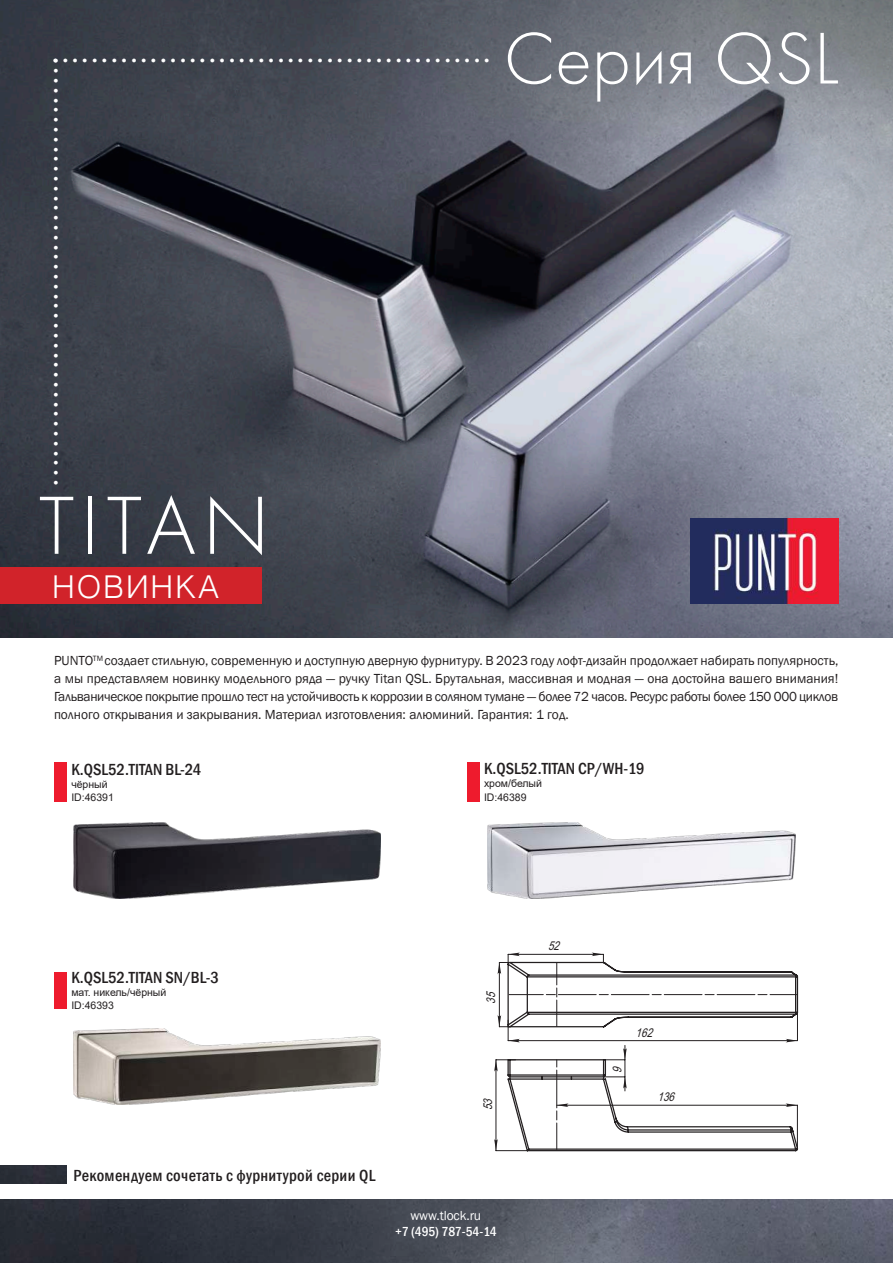
<style>
.page{position:relative;width:893px;height:1263px;background:#fff}
.page>*{position:absolute;margin:0;border:0;box-sizing:border-box;transform-origin:0 0}
.t1{font:85.5px "Futura Light C";letter-spacing:.075em;color:#fff}
.t2{font:75.9px "Futura Light C";color:#fff}
.t3{font:37.95px "Futura Book C";color:#fff}
.t4{font:300 31.5px "Helios";letter-spacing:.06em;color:#fff}
.t5{font:500 condensed 16.5px "Franklin Gothic";letter-spacing:.005em;color:#231f20}
.t6{font:13.5px/18px "Franklin Gothic";color:#231f20;text-align:justify}
.t7{font:500 condensed 13.5px "Franklin Gothic";color:#fff}
.t8{font:13.5px "Franklin Gothic";letter-spacing:-.01em;color:#fff}
.t9{font:italic 12.15px "Arial Narrow";color:#231f20}
.t10{font:10.5px/13px "Arial";color:#231f20}
</style>
<div class="page">
<img style="left:0;top:1200px;width:893px;height:63px">
<img style="left:0;top:0;width:893px;height:638px">
<div style="left:1px;top:568px;width:261px;height:36px;background:#d1232a"></div>
<img style="left:0;top:1165px;width:67px;height:19px">
<img style="left:691px;top:518px;width:148px;height:86px">
<img style="left:74px;top:822px;width:307px;height:77px">
<img style="left:487px;top:822px;width:308px;height:76px">
<div style="left:54px;top:762px;width:12px;height:39px;background:#ee1b2d"></div>
<div style="left:467px;top:762px;width:12px;height:39px;background:#ee1b2d"></div>
<div style="left:54px;top:972px;width:12px;height:37px;background:#ee1b2d"></div>
<svg style="left:516px;top:1042px;width:282px;height:109px"></svg>
<svg style="left:497px;top:952px;width:301px;height:90px"></svg>
<hr style="left:625px;top:1045px;width:1px;height:46px;background:#231f20">
<svg style="left:604px;top:1048px;width:23px;height:41px"></svg>
<svg style="left:494px;top:1059px;width:22px;height:92px"></svg>
<hr style="left:496px;top:1150px;width:31px;height:1px;background:#231f20">
<hr style="left:557px;top:1105px;width:240px;height:1px;background:#231f20">
<hr style="left:797px;top:1105px;width:1px;height:43px;background:#231f20">
<svg style="left:556px;top:1060px;width:13px;height:89px"></svg>
<svg style="left:785px;top:1103px;width:12px;height:4px"></svg>
<img style="left:74px;top:1028px;width:306px;height:76px">
<h3 class="t3" style="left:51px;top:29px;width:441px">.............................................</h3>
<h3 class="t3" style="left:24px;top:487px;width:432px;rotate:-90deg">............................................</h3>
<h1 class="t1" style="left:39px;top:481px;width:232px">TITAN</h1>
<h3 class="t4" style="left:52px;top:568px;width:169px">НОВИНКА</h3>
<h2 class="t2" style="left:504px;top:19px;width:337px">Серия QSL</h2>
<p class="t6" style="left:54px;top:652px;width:786px">PUNTO<sup>TM</sup> создает стильную, современную и доступную дверную фурнитуру. В 2023 году лофт-дизайн продолжает набирать популярность, а мы представляем новинку модельного ряда — ручку Titan QSL. Брутальная, массивная и модная — она достойна вашего внимания!<br>Гальваническое покрытие прошло тест на устойчивость к коррозии в соляном тумане — более 72 часов. Ресурс работы более 150 000 циклов полного открывания и закрывания. Материал изготовления: алюминий. Гарантия: 1 год.</p>
<p class="t5" style="left:71px;top:759px;width:131px">K.QSL52.TITAN BL-24</p>
<p class="t10" style="left:71px;top:778px;width:44px">чёрный<br>ID:46391</p>
<p class="t5" style="left:484px;top:758px;width:162px">K.QSL52.TITAN СP/WH-19</p>
<p class="t10" style="left:484px;top:777px;width:59px;line-height:13.6px">хром/белый<br>ID:46389</p>
<p class="t5" style="left:71px;top:967px;width:149px">K.QSL52.TITAN SN/BL-3</p>
<p class="t10" style="left:71px;top:986px;width:97px">мат. никель/чёрный</p>
<p class="t10" style="left:71px;top:998px;width:44px">ID:46393</p>
<p class="t9" style="left:482px;top:1004px;width:17px;rotate:-90deg">35</p>
<p class="t9" style="left:479px;top:1110px;width:17px;rotate:-90deg">53</p>
<p class="t5" style="left:73px;top:1164px;width:304px">Рекомендуем сочетать с фурнитурой серии QL</p>
<p class="t8" style="left:410px;top:1207px;width:72px">www.tlock.ru</p>
<p class="t7" style="left:395px;top:1223px;width:103px">+7 (495) 787-54-14</p>
<p class="t9" style="left:548px;top:937px;width:17px">52</p>
<p class="t9" style="left:608px;top:1073px;width:12px;rotate:-90deg">9</p>
<p class="t9" style="left:636px;top:1024px;width:23px">162</p>
<p class="t9" style="left:657px;top:1088px;width:23px">136</p>
</div>
